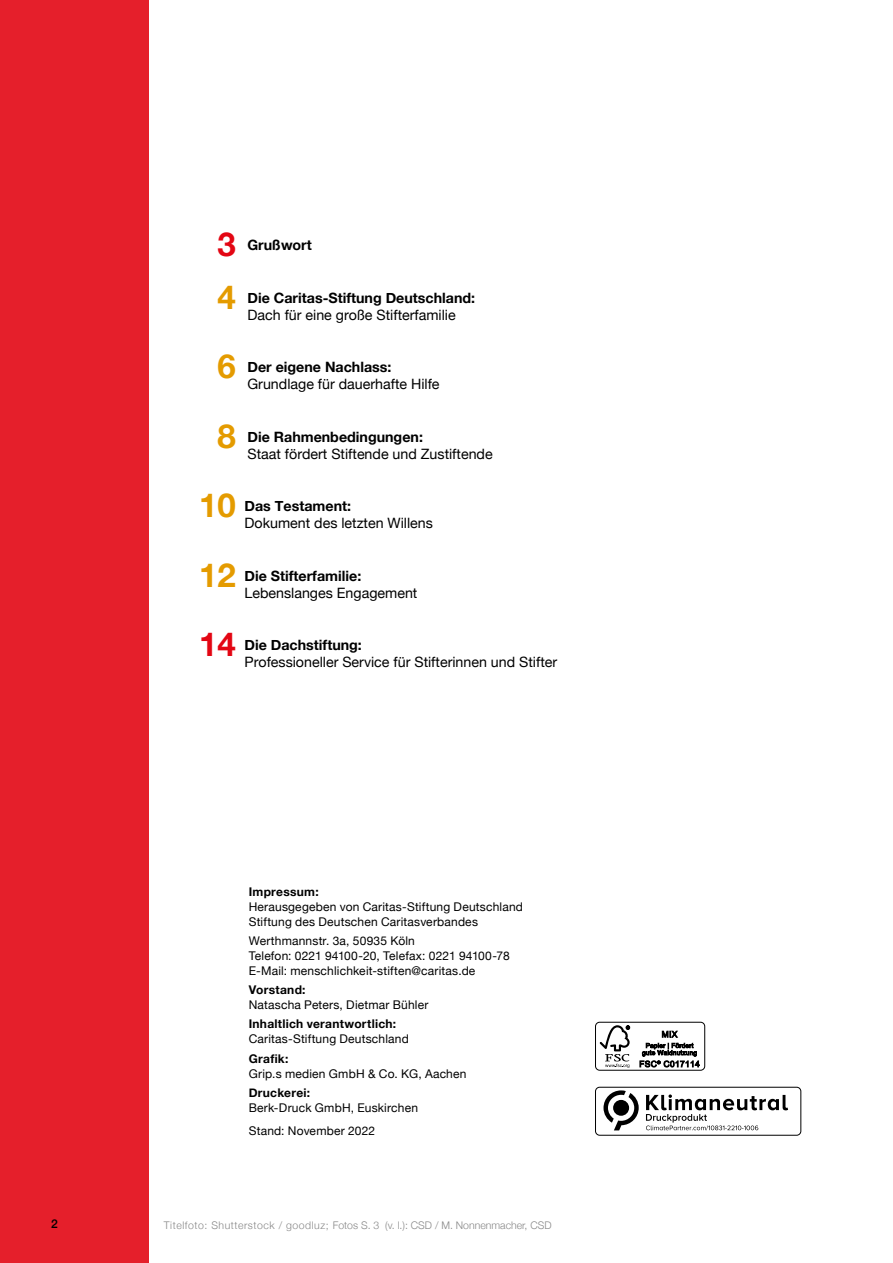
<style>
.page{position:relative;width:893px;height:1263px;background:#fff}
.page>*{position:absolute;margin:0;border:0;box-sizing:border-box;transform-origin:0 0}
.t1{font:700 33px "Helvetica Neue";color:#e49b00}
.t2{font:700 33px "Helvetica Neue";color:#e30613}
.t3{font:14.25px "Helvetica Neue";color:#000}
.t4{font:700 14.25px "Helvetica Neue";color:#000}
.t5{font:12px/15px "Helvetica Neue";letter-spacing:.015em;color:#000}
.t6{font:700 12px "Helvetica Neue";letter-spacing:.025em;color:#000}
.t7{font:500 12px "Helvetica Neue";color:#000}
.t8{font:300 10.5px "Helvetica Neue";letter-spacing:.05em;color:#878787}
</style>
<div class="page">
<div style="left:0;top:0;width:149px;height:1263px;background:#e51f2b"></div>
<svg style="left:600px;top:1025px;width:30px;height:43px"></svg>
<svg style="left:640px;top:1030px;width:60px;height:37px"></svg>
<div style="left:595px;top:1022px;width:110px;height:48px;border:1px solid #000;border-radius:4px"></div>
<div style="left:595px;top:1087px;width:206px;height:48px;border:1px solid #000;border-radius:4px"></div>
<svg style="left:603px;top:1090px;width:36px;height:40px"></svg>
<svg style="left:646px;top:1094px;width:142px;height:36px"></svg>
<p class="t7" style="left:51px;top:1214px;width:8px">2</p>
<h1 class="t2" style="left:218px;top:219px;width:20px">3</h1>
<p class="t4" style="left:247px;top:234px;width:66px">Grußwort</p>
<h1 class="t1" style="left:218px;top:271px;width:20px">4</h1>
<p class="t4" style="left:247px;top:286px;width:229px">Die Caritas-Stiftung Deutschland:</p>
<p class="t3" style="left:247px;top:304px;width:210px">Dach für eine große Stifterfamilie</p>
<h1 class="t1" style="left:218px;top:341px;width:20px">6</h1>
<p class="t4" style="left:247px;top:356px;width:146px">Der eigene Nachlass:</p>
<p class="t3" style="left:247px;top:374px;width:194px">Grundlage für dauerhafte Hilfe</p>
<h1 class="t1" style="left:218px;top:410px;width:20px">8</h1>
<p class="t4" style="left:247px;top:425px;width:177px">Die Rahmenbedingungen:</p>
<p class="t3" style="left:247px;top:443px;width:247px">Staat fördert Stiftende und Zustiftende</p>
<h1 class="t1" style="left:199px;top:479px;width:38px">10</h1>
<p class="t4" style="left:244px;top:495px;width:108px">Das Testament:</p>
<p class="t3" style="left:244px;top:513px;width:190px">Dokument des letzten Willens</p>
<h1 class="t1" style="left:199px;top:549px;width:38px">12</h1>
<p class="t4" style="left:244px;top:564px;width:118px">Die Stifterfamilie:</p>
<p class="t3" style="left:244px;top:582px;width:174px">Lebenslanges Engagement</p>
<h1 class="t2" style="left:199px;top:618px;width:38px">14</h1>
<p class="t4" style="left:244px;top:634px;width:119px">Die Dachstiftung:</p>
<p class="t3" style="left:244px;top:652px;width:314px">Professioneller Service für Stifterinnen und Stifter</p>
<p class="t6" style="left:249px;top:882px;width:71px">Impressum:</p>
<p class="t5" style="left:249px;top:899px;width:276px">Herausgegeben von Caritas-Stiftung Deutschland<br>Stiftung des Deutschen Caritasverbandes</p>
<p class="t5" style="left:249px;top:934px;width:263px">Werthmannstr. 3a, 50935 Köln<br>Telefon: 0221 94100-20, Telefax: 0221 94100-78<br>E-Mail: menschlichkeit-stiften@caritas.de</p>
<p class="t6" style="left:249px;top:980px;width:58px">Vorstand:</p>
<p class="t5" style="left:249px;top:998px;width:181px">Natascha Peters, Dietmar Bühler</p>
<p class="t6" style="left:249px;top:1015px;width:149px">Inhaltlich verantwortlich:</p>
<p class="t5" style="left:249px;top:1032px;width:162px">Caritas-Stiftung Deutschland</p>
<p class="t6" style="left:249px;top:1049px;width:41px">Grafik:</p>
<p class="t5" style="left:249px;top:1066px;width:219px">Grip.s medien GmbH &amp; Co. KG, Aachen</p>
<p class="t6" style="left:249px;top:1083px;width:63px">Druckerei:</p>
<p class="t5" style="left:249px;top:1096px;width:171px;line-height:23.5px">Berk-Druck GmbH, Euskirchen<br>Stand: November 2022</p>
<p class="t8" style="left:164px;top:1216px;width:389px">Titelfoto: Shutterstock / goodluz; Fotos S. 3 (v. l.): CSD / M. Nonnenmacher, CSD</p>
</div>
